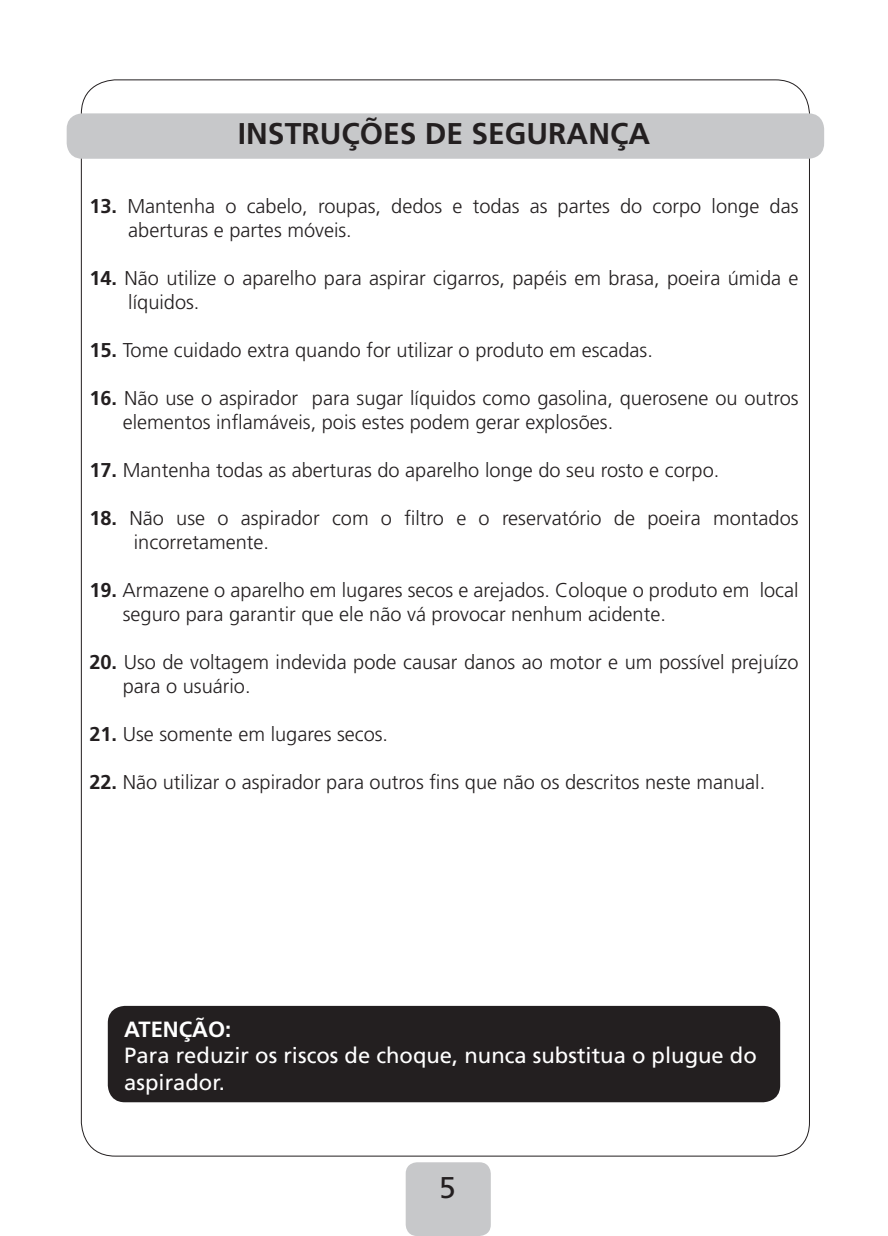
<style>
.page{position:relative;width:888px;height:1236px;background:#fff}
.page>*{position:absolute;margin:0;border:0;box-sizing:border-box;transform-origin:0 0}
.t1{font:700 30px "Frutiger";color:#231f20}
.t2{font:30px "Frutiger";color:#231f20}
.t3{font:22px/26.4px "Frutiger";color:#fff}
.t4{font:700 22px "Frutiger";color:#fff}
.t5{font:300 20px/24px "Frutiger";color:#231f20}
.s1{font-weight:700}
</style>
<div class="page">
<div style="left:405px;top:1162px;width:85px;height:74px;background:#c7c8ca;border-radius:11px"></div>
<div style="left:67px;top:113px;width:756px;height:46px;background:#c7c8ca;border-radius:16px"></div>
<div style="left:108px;top:1006px;width:672px;height:96px;background:#231f20;border-radius:17px"></div>
<h1 class="t1" style="left:238px;top:116px;width:413px">INSTRUÇÕES DE SEGURANÇA</h1>
<p class="t5" style="left:128px;top:195px;width:671px;text-indent:-39px"><span class="s1">13.</span> Mantenha o cabelo, roupas, dedos e todas as partes do corpo longe das aberturas e partes móveis.</p>
<p class="t5" style="left:128px;top:267px;width:671px;text-indent:-39px"><span class="s1">14.</span> Não utilize o aparelho para aspirar cigarros, papéis em brasa, poeira úmida e líquidos.</p>
<p class="t5" style="left:89px;top:339px;width:565px"><span class="s1">15.</span> Tome cuidado extra quando for utilizar o produto em escadas.</p>
<p class="t5" style="left:123px;top:387px;width:677px;text-indent:-33px"><span class="s1">16.</span> Não use o aspirador para sugar líquidos como gasolina, querosene ou outros elementos inflamáveis, pois estes podem gerar explosões.</p>
<p class="t5" style="left:89px;top:459px;width:631px"><span class="s1">17.</span> Mantenha todas as aberturas do aparelho longe do seu rosto e corpo.</p>
<p class="t5" style="left:134px;top:507px;width:666px;text-indent:-44px"><span class="s1">18.</span> Não use o aspirador com o filtro e o reservatório de poeira montados incorretamente.</p>
<p class="t5" style="left:123px;top:579px;width:677px;text-indent:-33px"><span class="s1">19.</span> Armazene o aparelho em lugares secos e arejados. Coloque o produto em local seguro para garantir que ele não vá provocar nenhum acidente.</p>
<p class="t5" style="left:123px;top:651px;width:677px;text-indent:-33px"><span class="s1">20.</span> Uso de voltagem indevida pode causar danos ao motor e um possível prejuízo para o usuário.</p>
<p class="t5" style="left:89px;top:723px;width:300px"><span class="s1">21.</span> Use somente em lugares secos.</p>
<p class="t5" style="left:89px;top:771px;width:677px"><span class="s1">22.</span> Não utilizar o aspirador para outros fins que não os descritos neste manual.</p>
<p class="t4" style="left:124px;top:1016px;width:109px">ATENÇÃO:</p>
<p class="t3" style="left:124px;top:1043px;width:633px">Para reduzir os riscos de choque, nunca substitua o plugue do aspirador.</p>
<h1 class="t2" style="left:439px;top:1170px;width:18px">5</h1>
</div>
